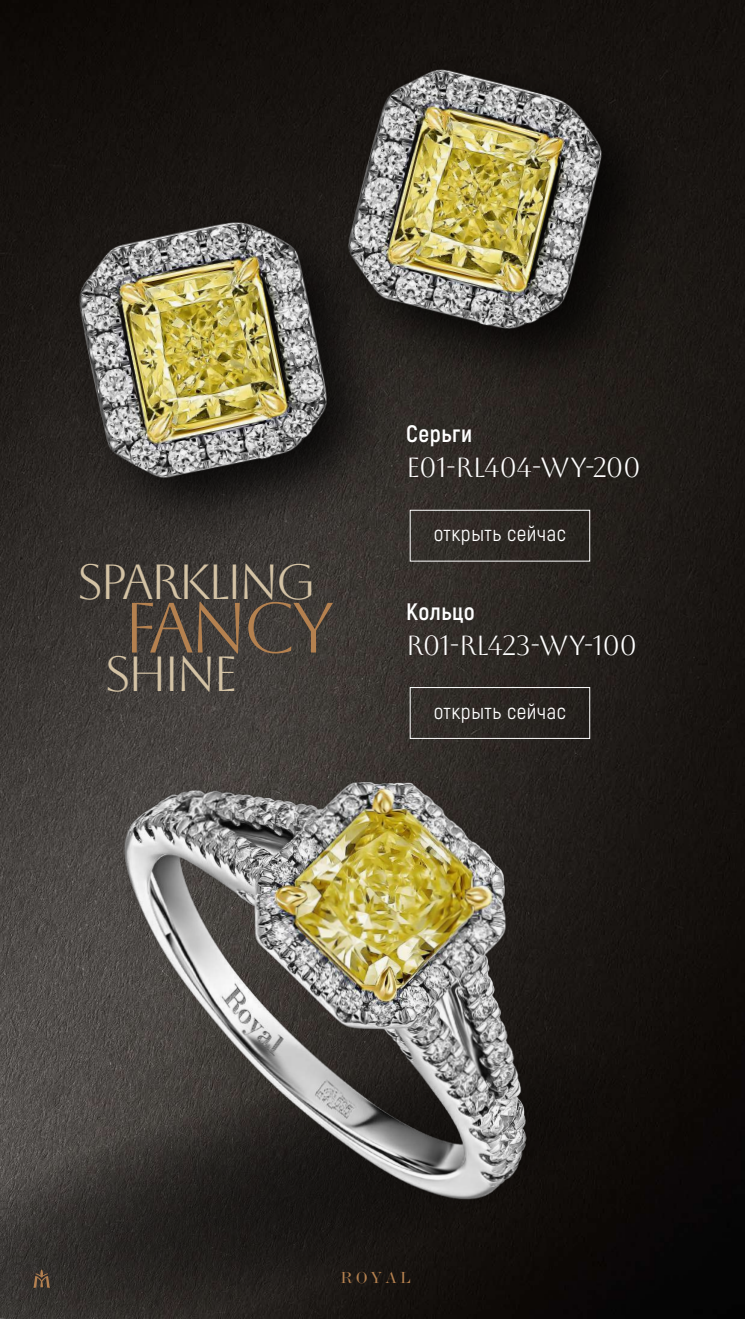
<style>
.page{position:relative;width:745px;height:1319px;background:#fff}
.page>*{position:absolute;margin:0;border:0;box-sizing:border-box;transform-origin:0 0}
.t1{font:70.88px "Aboreto";letter-spacing:-.075em;color:#b5814f}
.t2{font:49px "Aboreto";letter-spacing:-.075em;color:#d4c3a5}
.t3{font:27.5px "Aboreto";letter-spacing:-.02em;color:#fff}
.t4{font:700 23.75px "Akrobat";letter-spacing:.025em;color:#fff}
.t5{font:21.25px "Akrobat";letter-spacing:.025em;color:#fff}
.t6{font:16.25px "Baron MT Modern Cyr";color:#b5814f}
</style>
<div class="page">
<img style="left:1px;top:0;width:743px;height:1318px">
<div style="left:63px;top:205px;width:333px;height:340px;background:#000;opacity:.75"></div>
<img style="left:48px;top:195px;width:310px;height:314px">
<div style="left:332px;top:54px;width:338px;height:343px;background:#000;opacity:.75"></div>
<img style="left:317px;top:45px;width:309px;height:310px">
<svg style="left:0;top:1031px;width:643px;height:287px;background:#24201d"></svg>
<img style="left:109px;top:767px;width:431px;height:443px">
<div style="left:409px;top:510px;width:180px;height:51px;border:1px solid #fff"></div>
<div style="left:409px;top:687px;width:180px;height:51px;border:1px solid #fff"></div>
<svg style="left:34px;top:1268px;width:16px;height:19px"></svg>
<p class="t4" style="left:406px;top:419px;width:67px">Серьги</p>
<p class="t3" style="left:406px;top:452px;width:236px">E01-RL404-WY-200</p>
<h2 class="t2" style="left:77px;top:553px;width:241px">SPARKLING</h2>
<h1 class="t1" style="left:123px;top:587px;width:213px">FANCY</h1>
<h2 class="t2" style="left:104px;top:646px;width:125px">SHINE</h2>
<p class="t5" style="left:433px;top:521px;width:133px">открыть сейчас</p>
<p class="t4" style="left:406px;top:596px;width:70px">Кольцо</p>
<p class="t3" style="left:406px;top:629px;width:232px">R01-RL423-WY-100</p>
<p class="t5" style="left:433px;top:698px;width:133px">открыть сейчас</p>
<p class="t6" style="left:340px;top:1268px;width:71px">R O Y A L</p>
</div>
